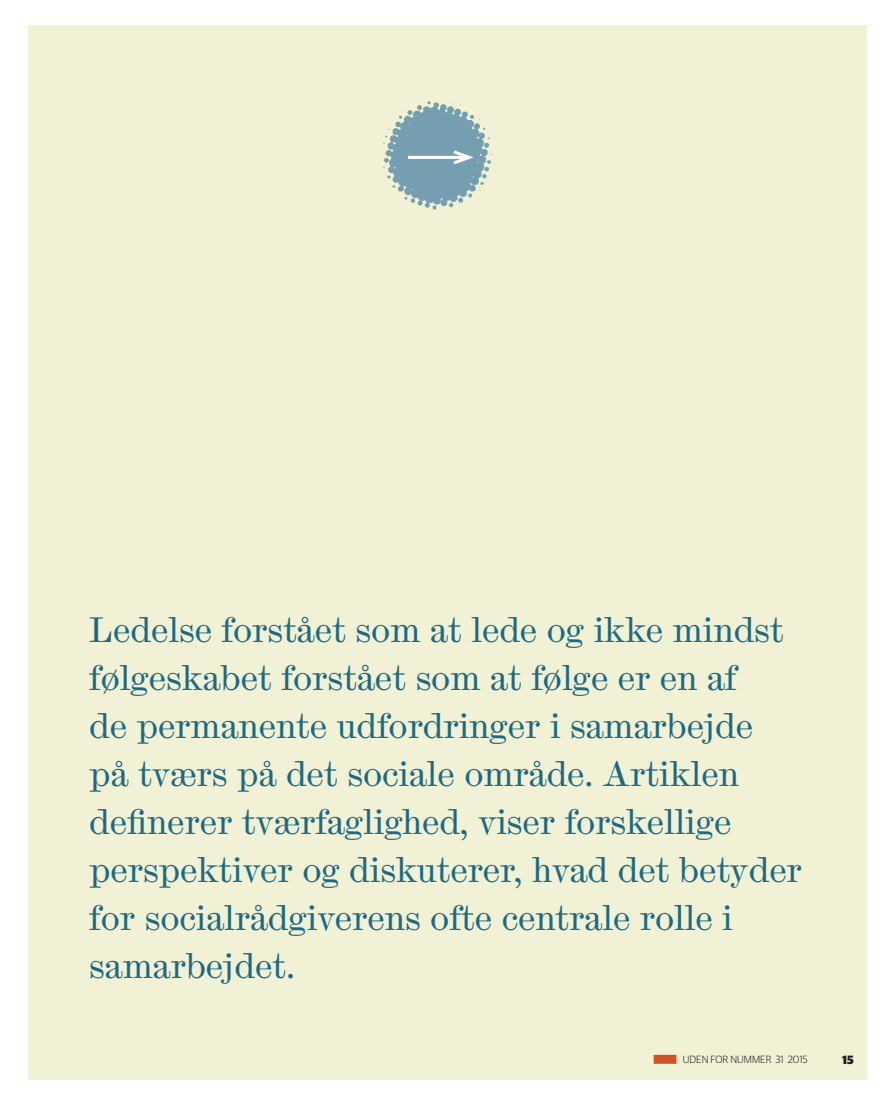
<style>
.page{position:relative;width:893px;height:1106px;background:#fff}
.page>*{position:absolute;margin:0;border:0;box-sizing:border-box;transform-origin:0 0}
.t1{font:31.5px/48px "Scotch Micro";letter-spacing:-.005em;color:#1e6981}
.t2{font:900 12px "Guardian Sans";color:#231f20}
.t3{font:300 10.5px "Guardian Sans";color:#231f20}
</style>
<div class="page">
<div style="left:29px;top:26px;width:838px;height:1054px;background:#f0f1d5"></div>
<div style="left:654px;top:1054px;width:22px;height:9px;background:#ce5328"></div>
<img style="left:383px;top:101px;width:109px;height:109px">
<hr style="left:408px;top:156px;width:61px;height:3px;background:#fff">
<svg style="left:450px;top:148px;width:28px;height:19px"></svg>
<p class="t1" style="left:89px;top:606px;width:714px">Ledelse forstået som at lede og ikke mindst følgeskabet forstået som at følge er en af<br>de permanente udfordringer i samarbejde<br>på tværs på det sociale område. Artiklen definerer tværfaglighed, viser forskellige perspektiver og diskuterer, hvad det betyder for socialrådgiverens ofte centrale rolle i samarbejdet.</p>
<p class="t3" style="left:683px;top:1051px;width:126px">UDEN FOR NUMMER 31 2015</p>
<p class="t2" style="left:842px;top:1050px;width:13px">15</p>
</div>
